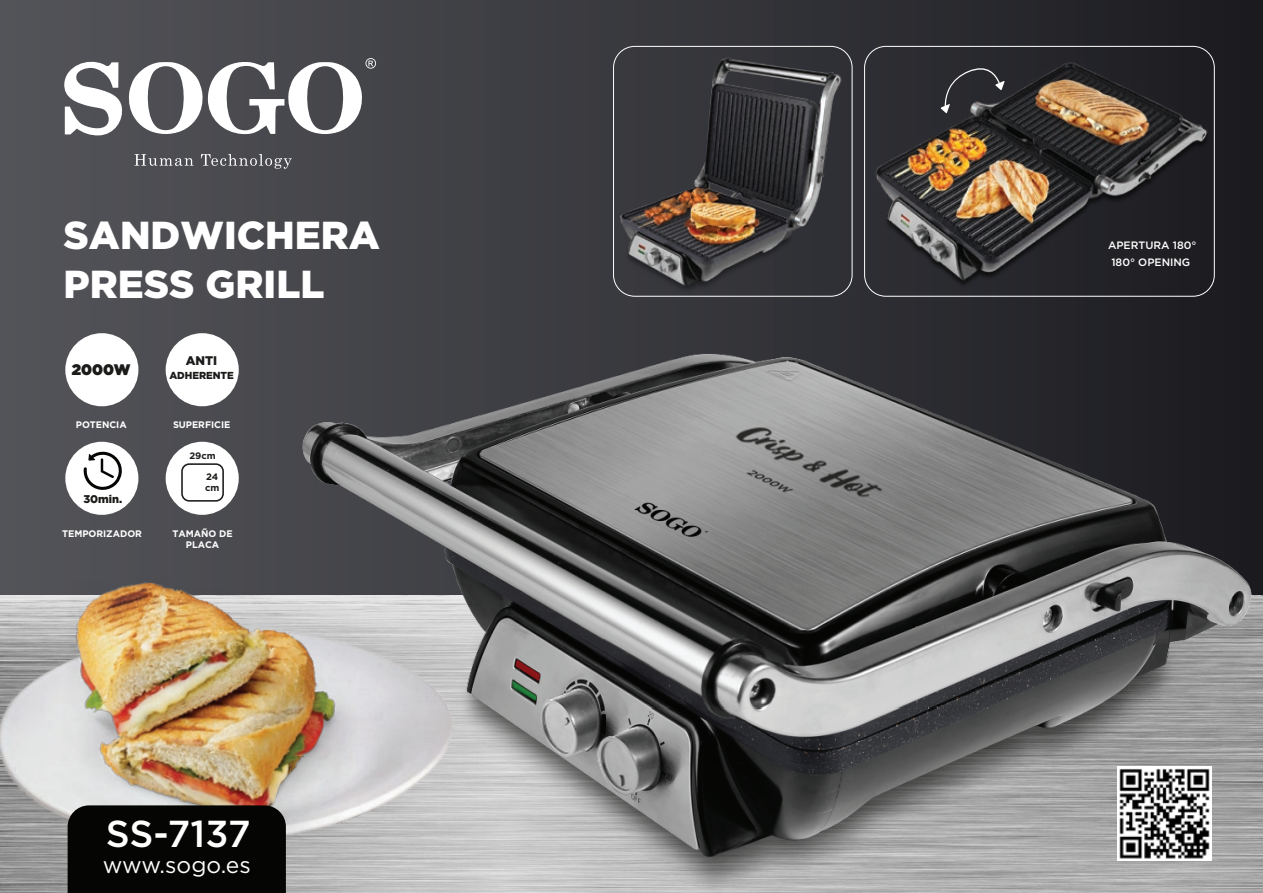
<style>
.page{position:relative;width:1263px;height:893px;background:#fff}
.page>*{position:absolute;margin:0;border:0;box-sizing:border-box;transform-origin:0 0}
.t1{font:900 39px/48.6px "Gotham";color:#fff}
.t2{font:500 37.5px "Gotham";letter-spacing:-.005em;color:#fff}
.t3{font:22.8px "Gotham";color:#fff}
.t4{font:900 15.3px "Gotham";letter-spacing:-.005em;color:#1b1b19}
.t5{font:900 12.45px "Gotham";color:#1b1b19}
.t6{font:900 11.25px "Gotham";letter-spacing:-.005em;color:#1b1b19}
.t7{font:500 10.65px/17.5px "Gotham";color:#fff;text-align:center}
.t8{font:900 10.2px "Gotham";letter-spacing:-.005em;color:#1b1b19}
.t9{font:700 9.45px/11.4px "Gotham";letter-spacing:-.005em;color:#fff;text-align:center}
.t10{font:700 9.45px/11.2px "Gotham";color:#1b1b19}
</style>
<div class="page">
<div style="left:0;top:0;width:1263px;height:893px;background:linear-gradient(to right,#55565b,#1e1d22)"></div>
<img style="left:226px;top:317px;width:1037px;height:576px">
<img style="left:0;top:588px;width:478px;height:287px">
<img style="left:40px;top:536px;width:349px;height:350px">
<img style="left:864px;top:53px;width:352px;height:246px">
<div style="left:864px;top:46px;width:351px;height:251px;border:1px solid #fff;border-radius:21px"></div>
<img style="left:613px;top:52px;width:235px;height:268px">
<svg style="left:941px;top:63px;width:63px;height:50px;background:#3a3a3e"></svg>
<div style="left:65px;top:333px;width:73px;height:73px;background:#fff;border-radius:50%"></div>
<div style="left:166px;top:333px;width:73px;height:73px;background:#fff;border-radius:50%"></div>
<div style="left:65px;top:442px;width:73px;height:73px;background:#fff;border-radius:50%"></div>
<div style="left:166px;top:442px;width:73px;height:73px;background:#fff;border-radius:50%"></div>
<div style="left:181px;top:463px;width:43px;height:39px;border:2px solid #1b1b19;border-radius:7px"></div>
<svg style="left:83px;top:451px;width:39px;height:39px"></svg>
<svg style="left:134px;top:154px;width:158px;height:15px;background:#68696d"></svg>
<svg style="left:63px;top:57px;width:313px;height:79px"></svg>
<div style="left:68px;top:805px;width:218px;height:88px;background:#050504"></div>
<img style="left:1118px;top:767px;width:93px;height:93px">
<h1 class="t1" style="left:64px;top:211px;width:318px">SANDWICHERA<br>PRESS GRILL</h1>
<h3 class="t4" style="left:72px;top:359px;width:60px">2000W</h3>
<p class="t9" style="left:76px;top:419px;width:52px">POTENCIA</p>
<p class="t6" style="left:83px;top:491px;width:40px">30min.</p>
<h3 class="t5" style="left:186px;top:352px;width:33px">ANTI</h3>
<p class="t8" style="left:169px;top:369px;width:66px">ADHERENTE</p>
<p class="t9" style="left:173px;top:419px;width:59px">SUPERFICIE</p>
<p class="t10" style="left:189px;top:450px;width:28px">29cm</p>
<p class="t10" style="left:205px;top:471px;width:16px">24 cm</p>
<p class="t9" style="left:62px;top:527px;width:81px">TEMPORIZADOR</p>
<p class="t9" style="left:172px;top:527px;width:62px">TAMAÑO DE<br>PLACA</p>
<h2 class="t2" style="left:106px;top:809px;width:146px">SS-7137</h2>
<h3 class="t3" style="left:103px;top:850px;width:150px">www.sogo.es</h3>
<p class="t7" style="left:1108px;top:236px;width:90px">APERTURA 180°<br>180° OPENING</p>
</div>
